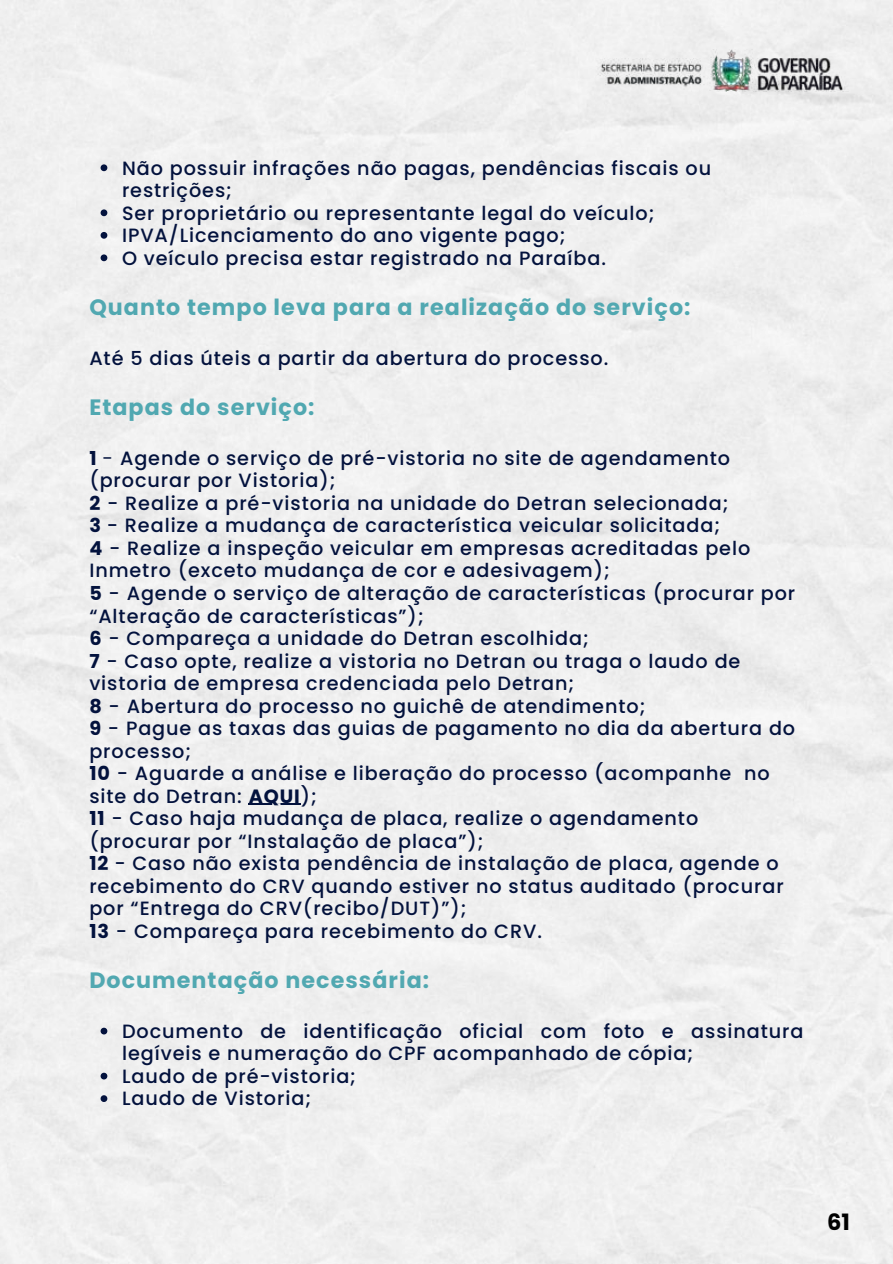
<style>
.page{position:relative;width:893px;height:1264px;background:#fff}
.page>*{position:absolute;margin:0;border:0;box-sizing:border-box;transform-origin:0 0}
.t1{font:700 22.5px "Poppins";color:#000}
.t2{font:700 22.2px "Poppins";letter-spacing:.05em;color:#51a8b1}
.t3{font:500 19.2px/22.5px "Poppins";letter-spacing:.05em;color:#03123d}
.s1{font-weight:700}
.s2{font-weight:400}
</style>
<div class="page">
<div style="left:0;top:0;width:892px;height:1263px;background:#efefef"></div>
<div style="left:337px;top:680px;width:16px;height:6px;background:#fff"></div>
<img style="left:579px;top:50px;width:286px;height:41px">
<svg style="left:101px;top:164px;width:6px;height:7px"></svg>
<svg style="left:101px;top:209px;width:6px;height:7px"></svg>
<svg style="left:101px;top:232px;width:6px;height:7px"></svg>
<svg style="left:101px;top:254px;width:6px;height:7px"></svg>
<hr style="left:249px;top:803px;width:52px;height:1px;background:#03123d">
<svg style="left:101px;top:1027px;width:6px;height:7px"></svg>
<svg style="left:101px;top:1072px;width:6px;height:7px"></svg>
<svg style="left:101px;top:1095px;width:6px;height:6px"></svg>
<p class="t3" style="left:122px;top:157px;width:590px">Não possuir infrações não pagas, pendências fiscais ou restrições;<br>Ser proprietário ou representante legal do veículo; IPVA/Licenciamento do ano vigente pago;<br>O veículo precisa estar registrado na Paraíba.</p>
<p class="t2" style="left:89px;top:294px;width:602px">Quanto tempo leva para a realização do serviço:</p>
<p class="t3" style="left:89px;top:347px;width:520px">Até 5 dias úteis a partir da abertura do processo.</p>
<p class="t2" style="left:89px;top:395px;width:227px">Etapas do serviço:</p>
<p class="t3" style="left:89px;top:447px;width:707px"><span class="s1">1</span> <span class="s2">-</span> Agende o serviço de pré-vistoria no site de agendamento (procurar por Vistoria);<br><span class="s1">2</span> - Realize a pré-vistoria na unidade do Detran selecionada;<br><span class="s1">3</span> - Realize a mudança de característica veicular solicitada;<br><span class="s1">4</span> - Realize a inspeção veicular em empresas acreditadas pelo Inmetro (exceto mudança de cor e adesivagem);<br><span class="s1">5</span> - Agende o serviço de alteração de características (procurar por &lt;Alteração de características=);<br><span class="s1">6</span> - Compareça a unidade do Detran escolhida;<br><span class="s1">7</span> - Caso opte, realize a vistoria no Detran ou traga o laudo de vistoria de empresa credenciada pelo Detran;<br><span class="s1">8</span> - Abertura do processo no guichê de atendimento;<br><span class="s1">9</span> - Pague as taxas das guias de pagamento no dia da abertura do processo;<br><span class="s1">10</span> - Aguarde a análise e liberação do processo (acompanhe no site do Detran: <span class="s1">AQUI</span>);<br><span class="s1">11</span> - Caso haja mudança de placa, realize o agendamento (procurar por &lt;Instalação de placa=);<br><span class="s1">12</span> - Caso não exista pendência de instalação de placa, agende o recebimento do CRV quando estiver no status auditado (procurar por &lt;Entrega do CRV(recibo/DUT)=);<br><span class="s1">13</span> - Compareça para recebimento do CRV.</p>
<p class="t2" style="left:89px;top:967px;width:341px">Documentação necessária:</p>
<p class="t3" style="left:122px;top:1019px;width:683px">Documento de identificação oficial com foto e assinatura legíveis e numeração do CPF acompanhado de cópia;<br>Laudo de pré-vistoria;<br>Laudo de Vistoria;</p>
<p class="t1" style="left:827px;top:1208px;width:24px">61</p>
</div>
